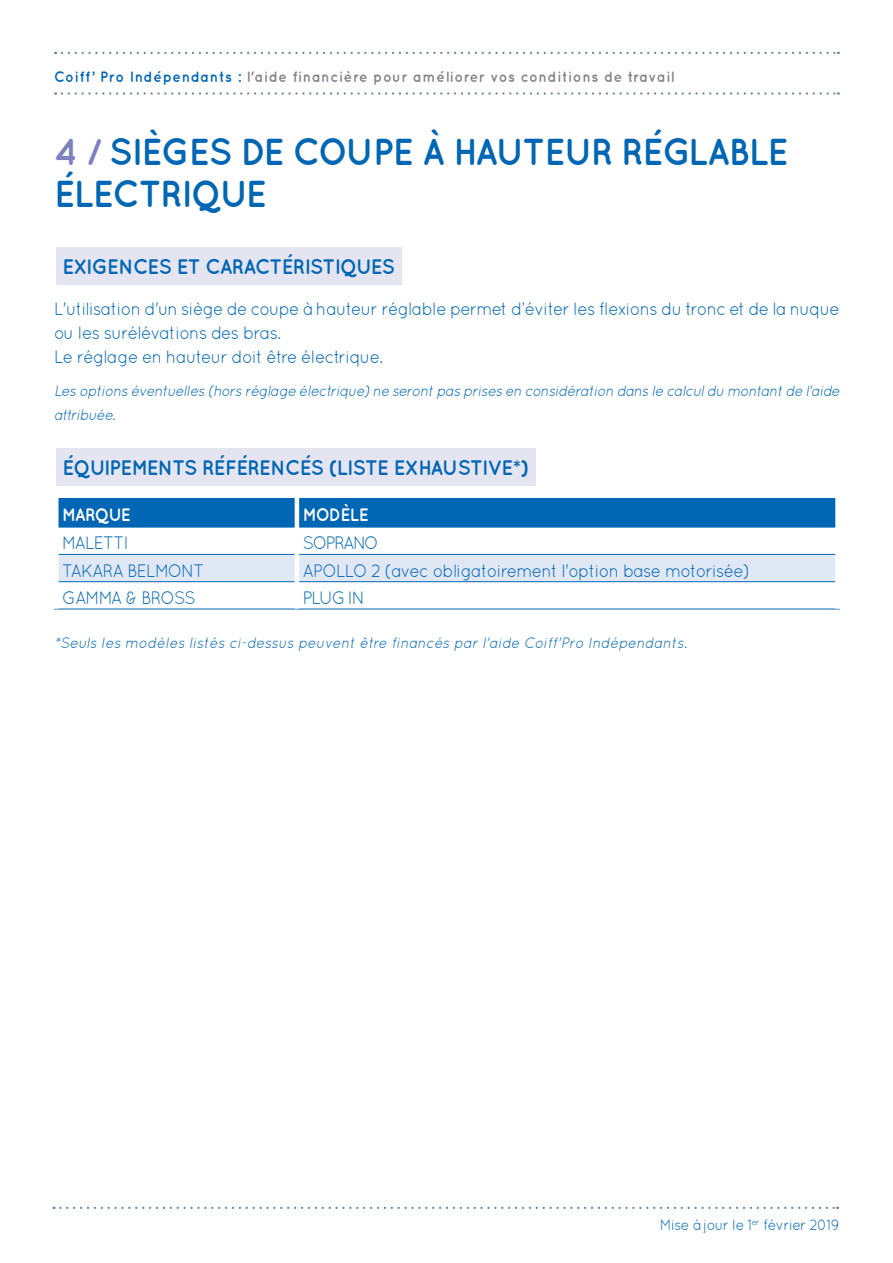
<style>
.page{position:relative;width:893px;height:1263px;background:#fff}
.page>*{position:absolute;margin:0;border:0;box-sizing:border-box;transform-origin:0 0}
.Texte_courant{font:700 37.5px/42px "Quicksand";letter-spacing:-.03em;color:#0166b3;scale:.94 1}
.t1{font:700 21px "Quicksand";letter-spacing:-.03em;color:#0166b3;scale:.94 1}
.Texte_courant-2{font:18px/24px "Quicksand";letter-spacing:-.04em;color:#0166b3;scale:.94 1}
.Texte_courant-3{font:700 18px "Quicksand";letter-spacing:-.04em;color:#fff;scale:.94 1}
.Texte_courant-4{font:18px "Quicksand";letter-spacing:-.08em;color:#0166b3;scale:.94 1}
.Texte_courant-5{font:italic 15px/24px "Quicksand";color:#0166b3;scale:.94 1}
.t2{font:700 15px "Quicksand";letter-spacing:.05em;color:#838489;scale:.93 1}
.Texte_courant-6{font:15px "Quicksand";letter-spacing:-.04em;color:#0166b3;scale:.94 1}
.s1{color:#0166b3}
.s2{color:#7d81be}
</style>
<div class="page">
<svg style="left:54px;top:1207px;width:784px;height:2px"></svg>
<div style="left:56px;top:248px;width:346px;height:37px;background:#e5e5f2"></div>
<div style="left:56px;top:449px;width:480px;height:37px;background:#e5e5f2"></div>
<div style="left:58px;top:498px;width:777px;height:29px;background:#0166b3"></div>
<div style="left:58px;top:555px;width:777px;height:26px;background:#e1e8f5"></div>
<hr style="left:58px;top:527px;width:237px;height:1px;background:#0166b3">
<hr style="left:299px;top:527px;width:536px;height:1px;background:#0166b3">
<hr style="left:58px;top:554px;width:237px;height:1px;background:#0166b3">
<hr style="left:299px;top:554px;width:536px;height:1px;background:#0166b3">
<hr style="left:58px;top:581px;width:237px;height:1px;background:#0166b3">
<hr style="left:299px;top:581px;width:536px;height:1px;background:#0166b3">
<hr style="left:54px;top:609px;width:243px;height:1px;background:#0166b3">
<hr style="left:297px;top:609px;width:543px;height:1px;background:#0166b3">
<hr style="left:295px;top:498px;width:4px;height:29px;background:#fff">
<hr style="left:295px;top:554px;width:4px;height:28px;background:#fff">
<svg style="left:62px;top:52px;width:777px;height:2px"></svg>
<svg style="left:62px;top:92px;width:777px;height:3px"></svg>
<p class="t2" style="left:54px;top:68px;width:668px"><span class="s1">Coiff’ Pro Indépendants :</span> l'aide financière pour améliorer vos conditions de travail</p>
<p class="Texte_courant" style="left:54px;top:130px;width:783px"><span class="s2">4 /</span> SIÈGES DE COUPE À HAUTEUR RÉGLABLE<br>ÉLECTRIQUE</p>
<h3 class="t1" style="left:63px;top:254px;width:355px">EXIGENCES ET CARACTÉRISTIQUES</h3>
<p class="Texte_courant-2" style="left:54px;top:297px;width:837px">L'utilisation d'un siège de coupe à hauteur réglable permet d’éviter les flexions du tronc et de la nuque ou les surélévations des bras.</p>
<p class="Texte_courant-2" style="left:54px;top:345px;width:351px">Le réglage en hauteur doit être électrique.</p>
<p class="Texte_courant-5" style="left:54px;top:378px;width:841px">Lesoptionséventuelles(horsréglage électrique)ne serontpasprisesen considération dansle calculdu montantde l'aide attribuée.</p>
<h3 class="t1" style="left:63px;top:455px;width:498px">ÉQUIPEMENTS RÉFÉRENCÉS (LISTE EXHAUSTIVE*)</h3>
<p class="Texte_courant-3" style="left:62px;top:504px;width:74px">MARQUE</p>
<p class="Texte_courant-3" style="left:303px;top:504px;width:72px">MODÈLE</p>
<p class="Texte_courant-2" style="left:62px;top:531px;width:73px">MALETTI</p>
<p class="Texte_courant-4" style="left:303px;top:533px;width:82px">SOPRANO</p>
<p class="Texte_courant-2" style="left:62px;top:558px;width:153px">TAKARA BELMONT</p>
<p class="Texte_courant-2" style="left:303px;top:558px;width:477px">APOLLO 2 (avec obligatoirement l'option base motorisée)</p>
<p class="Texte_courant-2" style="left:62px;top:585px;width:144px">GAMMA &amp; BROSS</p>
<p class="Texte_courant-2" style="left:303px;top:585px;width:67px">PLUG IN</p>
<p class="Texte_courant-5" style="left:54px;top:630px;width:678px">*Seuls les modèles listés ci-dessus peuvent être financés par l'aide Coiff'Pro Indépendants.</p>
<p class="Texte_courant-6" style="left:660px;top:1216px;width:193px">Mise à jour le 1<sup>er</sup> février 2019</p>
</div>
